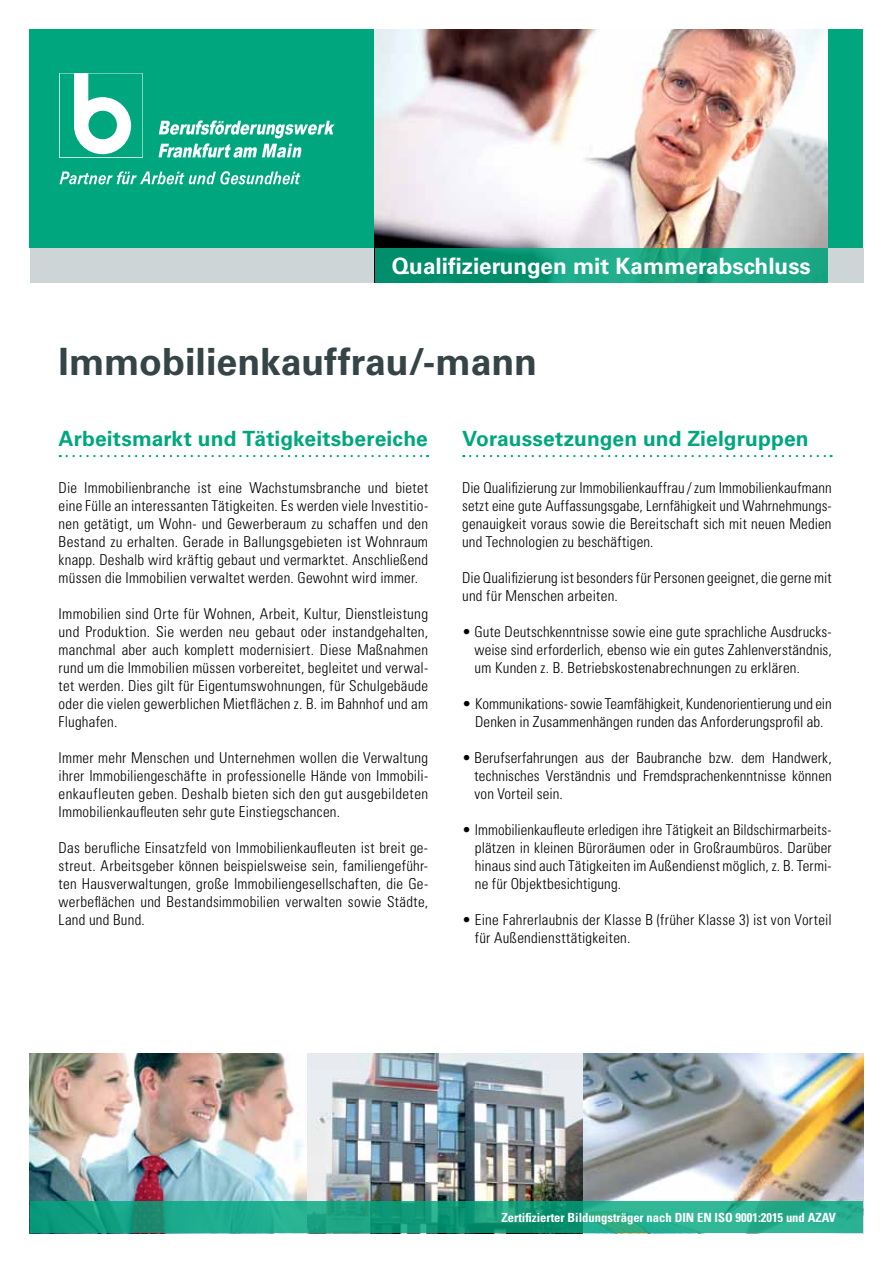
<style>
.page{position:relative;width:893px;height:1263px;background:#fff}
.page>*{position:absolute;margin:0;border:0;box-sizing:border-box;transform-origin:0 0}
.t1{font:700 37.5px "Univers LT Std";color:#354547}
.t2{font:700 22.5px "Univers LT Std";color:#fff}
.t3{font:700 21px "Univers LT Std";letter-spacing:.005em;color:#00a77e}
.t4{font:300 condensed 15px/18px "Univers LT Std";letter-spacing:.01em;color:#000;text-align:justify}
.t5{font:700 condensed 12.6px "Univers LT Std";color:#fff}
</style>
<div class="page">
<img style="left:30px;top:1054px;width:833px;height:179px">
<div style="left:30px;top:248px;width:833px;height:34px;background:#cdd5d6"></div>
<div style="left:30px;top:30px;width:833px;height:218px;background:#00a77e"></div>
<svg style="left:60px;top:171px;width:240px;height:13px"></svg>
<svg style="left:159px;top:120px;width:176px;height:38px"></svg>
<svg style="left:60px;top:73px;width:83px;height:84px"></svg>
<img style="left:375px;top:30px;width:453px;height:218px">
<svg style="left:375px;top:248px;width:453px;height:34px;background:#129e7b"></svg>
<svg style="left:30px;top:1201px;width:832px;height:32px;background:#1ca484"></svg>
<svg style="left:67px;top:455px;width:361px;height:2px"></svg>
<svg style="left:470px;top:455px;width:362px;height:2px"></svg>
<h2 class="t2" style="left:392px;top:253px;width:421px">Qualifizierungen mit Kammerabschluss</h2>
<h1 class="t1" style="left:59px;top:340px;width:480px">Immobilienkauffrau/-mann</h1>
<h3 class="t3" style="left:59px;top:427px;width:371px">Arbeitsmarkt und Tätigkeitsbereiche</h3>
<p class="t4" style="left:59px;top:478px;width:371px">Die Immobilienbranche ist eine Wachstumsbranche und bietet eine Fülle an interessanten Tätigkeiten. Es werden viele Investitio&shy;nen getätigt, um Wohn- und Gewerberaum zu schaffen und den Bestand zu erhalten. Gerade in Ballungsgebieten ist Wohnraum knapp. Deshalb wird kräftig gebaut und vermarktet. Anschließend müssen die Immobilien verwaltet werden. Gewohnt wird immer.</p>
<p class="t4" style="left:59px;top:604px;width:371px">Immobilien sind Orte für Wohnen, Arbeit, Kultur, Dienstleistung und Produktion. Sie werden neu gebaut oder instandgehalten, manchmal aber auch komplett modernisiert. Diese Maßnahmen rund um die Immobilien müssen vorbereitet, begleitet und verwal&shy;tet werden. Dies gilt für Eigentumswohnungen, für Schulgebäude oder die vielen gewerblichen Mietflächen z. B. im Bahnhof und am Flughafen.</p>
<p class="t4" style="left:59px;top:748px;width:371px">Immer mehr Menschen und Unternehmen wollen die Verwaltung ihrer Immobiliengeschäfte in professionelle Hände von Immobili&shy;enkaufleuten geben. Deshalb bieten sich den gut ausgebildeten Immobilienkaufleuten sehr gute Einstiegschancen.</p>
<p class="t4" style="left:59px;top:838px;width:371px">Das berufliche Einsatzfeld von Immobilienkaufleuten ist breit ge&shy;streut. Arbeitsgeber können beispielsweise sein, familiengeführ&shy;ten Hausverwaltungen, große Immobiliengesellschaften, die Ge&shy;werbeflächen und Bestandsimmobilien verwalten sowie Städte, Land und Bund.</p>
<h3 class="t3" style="left:462px;top:427px;width:348px">Voraussetzungen und Zielgruppen</h3>
<p class="t4" style="left:462px;top:478px;width:371px">Die Qualifizierung zur Immobilienkauffrau / zum Immobilienkaufmann setzt eine gute Auffassungsgabe, Lernfähigkeit und Wahrnehmungs&shy;genauigkeit voraus sowie die Bereitschaft sich mit neuen Medien und Technologien zu beschäftigen.</p>
<p class="t4" style="left:462px;top:568px;width:371px">Die Qualifizierung ist besonders für Personen geeignet, die gerne mit und für Menschen arbeiten.</p>
<p class="t4" style="left:475px;top:622px;width:359px;text-indent:-12px">• Gute Deutschkenntnisse sowie eine gute sprachliche Ausdrucks&shy;weise sind erforderlich, ebenso wie ein gutes Zahlenverständnis, um Kunden z. B. Betriebskostenabrechnungen zu erklären.</p>
<p class="t4" style="left:462px;top:694px;width:371px;text-align:center">• Kommunikations- sowie Teamfähigkeit, Kundenorientierung und ein<br>Denken in Zusammenhängen runden das Anforderungsprofil ab.</p>
<p class="t4" style="left:475px;top:748px;width:359px;text-indent:-12px">• Berufserfahrungen aus der Baubranche bzw. dem Handwerk, technisches Verständnis und Fremdsprachenkenntnisse können von Vorteil sein.</p>
<p class="t4" style="left:475px;top:820px;width:358px;text-indent:-13px">• Immobilienkaufleute erledigen ihre Tätigkeit an Bildschirmarbeits&shy;plätzen in kleinen Büroräumen oder in Großraumbüros. Darüber hinaus sind auch Tätigkeiten im Außendienst möglich, z. B. Termi&shy;ne für Objektbesichtigung.</p>
<p class="t4" style="left:475px;top:910px;width:358px;text-indent:-13px">• Eine Fahrerlaubnis der Klasse B (früher Klasse 3) ist von Vorteil für Außendiensttätigkeiten.</p>
<p class="t5" style="left:502px;top:1210px;width:336px">Zertifizierter Bildungsträger nach DIN EN ISO 9001:2015 und AZAV</p>
</div>
